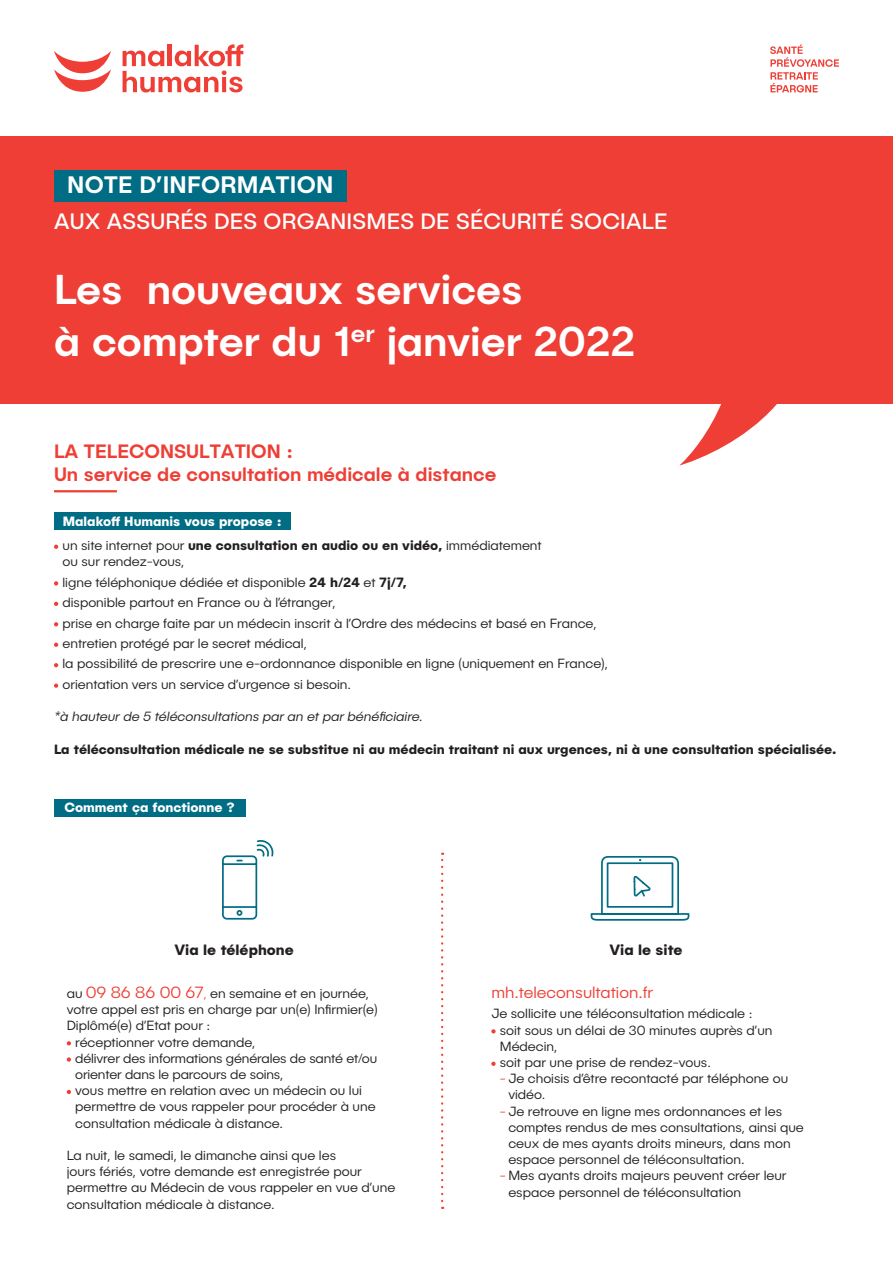
<style>
.page{position:relative;width:893px;height:1263px;background:#fff}
.page>*{position:absolute;margin:0;border:0;box-sizing:border-box;transform-origin:0 0}
.t1{font:500 42px/51.9px "Publica Sans";color:#fff}
.t2{font:500 24px "Publica Sans";letter-spacing:.01em;color:#fff}
.t3{font:22.5px "Publica Sans";letter-spacing:.01em;color:#fff}
.t4{font:500 19.5px/23.4px "Publica Sans";color:#ee3e35}
.t5{font:300 16.5px "Publica Sans";color:#ee3e35}
.t6{font:700 15px "Publica Sans";color:#231f20}
.t7{font:300 13.5px/16.2px "Publica Sans";color:#231f20}
.t8{font:700 13.5px/24.3px "Publica Sans";color:#231f20}
.t9{font:italic 300 13.5px "Publica Sans";color:#231f20}
.t10{font:700 13.5px "Publica Sans";color:#fff}
.s1{color:#fff}
.s2{font-weight:300}
.s3{font-weight:700}
.s4{font-size:16.5px;color:#ee3e35}
.s5{font-size:12px;color:#ee3e35}
.s6{color:#ee3e35}
</style>
<div class="page">
<div style="left:0;top:136px;width:893px;height:268px;background:#ee3e35"></div>
<svg style="left:123px;top:44px;width:120px;height:48px"></svg>
<svg style="left:54px;top:51px;width:57px;height:41px"></svg>
<svg style="left:770px;top:44px;width:69px;height:49px"></svg>
<div style="left:54px;top:170px;width:293px;height:32px;background:#006d85"></div>
<div style="left:54px;top:512px;width:237px;height:17px;background:#006d85"></div>
<svg style="left:54px;top:545px;width:4px;height:4px"></svg>
<svg style="left:54px;top:581px;width:4px;height:4px"></svg>
<svg style="left:54px;top:602px;width:4px;height:4px"></svg>
<svg style="left:54px;top:622px;width:4px;height:4px"></svg>
<svg style="left:54px;top:643px;width:4px;height:4px"></svg>
<svg style="left:54px;top:663px;width:4px;height:4px"></svg>
<svg style="left:54px;top:683px;width:4px;height:5px"></svg>
<div style="left:54px;top:799px;width:191px;height:17px;background:#006d85"></div>
<hr style="left:54px;top:490px;width:63px;height:2px;background:#ee3e35">
<svg style="left:222px;top:840px;width:52px;height:80px"></svg>
<svg style="left:590px;top:856px;width:100px;height:65px"></svg>
<svg style="left:491px;top:1029px;width:5px;height:4px"></svg>
<svg style="left:491px;top:1062px;width:5px;height:4px"></svg>
<svg style="left:67px;top:1041px;width:4px;height:4px"></svg>
<svg style="left:67px;top:1057px;width:4px;height:5px"></svg>
<svg style="left:67px;top:1090px;width:4px;height:4px"></svg>
<svg style="left:441px;top:853px;width:2px;height:348px"></svg>
<svg style="left:679px;top:404px;width:98px;height:62px"></svg>
<h2 class="t2" style="left:67px;top:169px;width:268px">NOTE D’INFORMATION</h2>
<h3 class="t3" style="left:54px;top:207px;width:615px">AUX ASSURÉS DES ORGANISMES DE SÉCURITÉ SOCIALE</h3>
<h1 class="t1" style="left:54px;top:262px;width:582px">Les nouveaux services<br>à compter du 1<sup>er</sup> janvier 2022</h1>
<h3 class="t4" style="left:54px;top:439px;width:444px">LA TELECONSULTATION :<br>Un service de consultation médicale à distance</h3>
<p class="t8" style="left:63px;top:508px;width:481px"><span class="s1">Malakoff Humanis vous propose :<br></span><span class="s2">un site internet pour</span> une consultation en audio ou en vidéo, <span class="s2">immédiatement</span></p>
<p class="t7" style="left:63px;top:551px;width:547px;line-height:20.4px">ou sur rendez-vous,<br>ligne téléphonique dédiée et disponible <span class="s3">24 h/24</span> et <span class="s3">7j/7,<br></span>disponible partout en France ou à l’étranger,<br>prise en charge faite par un médecin inscrit à l’Ordre des médecins et basé en France, entretien protégé par le secret médical,<br>la possibilité de prescrire une e-ordonnance disponible en ligne (uniquement en France), orientation vers un service d’urgence si besoin.</p>
<p class="t9" style="left:54px;top:708px;width:370px">*à hauteur de 5 téléconsultations par an et par bénéficiaire.</p>
<p class="t8" style="left:54px;top:736px;width:784px">La téléconsultation médicale ne se substitue ni au médecin traitant ni aux urgences, ni à une consultation spécialisée.</p>
<p class="t10" style="left:64px;top:799px;width:172px">Comment ça fonctionne ?</p>
<p class="t6" style="left:174px;top:940px;width:121px">Via le téléphone</p>
<p class="t7" style="left:67px;top:985px;width:304px">au <span class="s4">09 86 86 00 67</span><span class="s5">,</span> en semaine et en journée,</p>
<p class="t7" style="left:67px;top:1001px;width:313px">votre appel est pris en charge par un(e) Infirmier(e)</p>
<p class="t7" style="left:67px;top:1017px;width:145px">Diplômé(e) d’Etat pour :</p>
<p class="t7" style="left:75px;top:1033px;width:182px">réceptionner votre demande,</p>
<p class="t7" style="left:75px;top:1049px;width:303px">délivrer des informations générales de santé et/ou</p>
<p class="t7" style="left:75px;top:1066px;width:210px">orienter dans le parcours de soins,</p>
<p class="t7" style="left:75px;top:1082px;width:288px">vous mettre en relation avec un médecin ou lui</p>
<p class="t7" style="left:75px;top:1098px;width:302px">permettre de vous rappeler pour procéder à une</p>
<p class="t7" style="left:75px;top:1114px;width:209px">consultation médicale à distance.</p>
<p class="t7" style="left:67px;top:1147px;width:330px">La nuit, le samedi, le dimanche ainsi que les<br>jours fériés, votre demande est enregistrée pour permettre au Médecin de vous rappeler en vue d’une consultation médicale à distance.</p>
<p class="t6" style="left:609px;top:940px;width:75px">Via le site</p>
<p class="t5" style="left:491px;top:982px;width:163px">mh.teleconsultation.fr</p>
<p class="t7" style="left:500px;top:1005px;width:274px;text-indent:-9px">Je sollicite une téléconsultation médicale : soit sous un délai de 30 minutes auprès d’un Médecin,<br>soit par une prise de rendez-vous.</p>
<p class="t7" style="left:508px;top:1070px;width:281px;text-indent:-9px"><span class="s6">-</span> Je choisis d’être recontacté par téléphone ou vidéo.</p>
<p class="t7" style="left:508px;top:1102px;width:297px;text-indent:-9px"><span class="s6">-</span> Je retrouve en ligne mes ordonnances et les comptes rendus de mes consultations, ainsi que ceux de mes ayants droits mineurs, dans mon espace personnel de téléconsultation.</p>
<p class="t7" style="left:508px;top:1167px;width:280px;text-indent:-9px"><span class="s6">-</span> Mes ayants droits majeurs peuvent créer leur espace personnel de téléconsultation</p>
</div>
